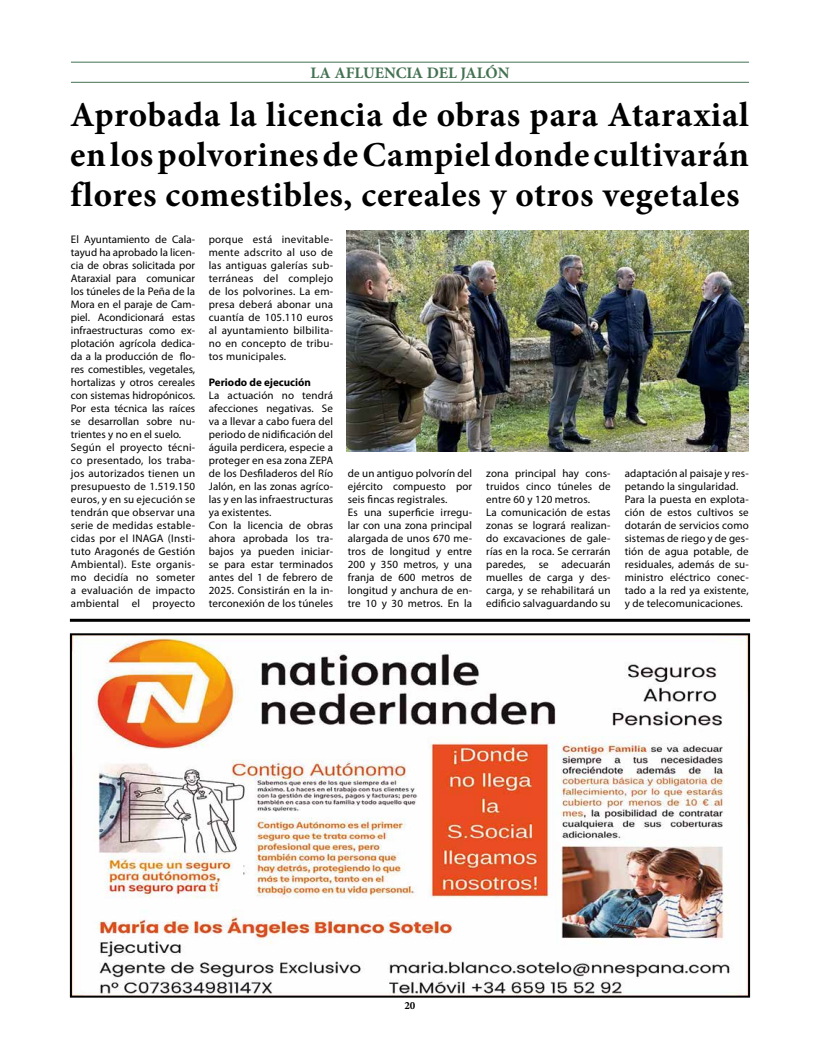
<style>
.page{position:relative;width:820px;height:1049px;background:#fff}
.page>*{position:absolute;margin:0;border:0;box-sizing:border-box;transform-origin:0 0}
.t1{font:700 35px/40px "Minion Pro";letter-spacing:.02em;color:#000;text-align:justify}
.t2{font:700 16px "Minion Pro";color:#437151}
.t3{font:11px/13px "Myriad Pro";letter-spacing:.01em;color:#000}
.t4{font:700 11px "Myriad Pro";color:#000}
.t5{font:700 11px "Minion Pro";color:#000}
</style>
<div class="page">
<hr style="left:71px;top:62px;width:677px;height:1px;background:#437151">
<hr style="left:71px;top:82px;width:677px;height:1px;background:#437151">
<img style="left:73px;top:636px;width:670px;height:358px">
<div style="left:70px;top:633px;width:679px;height:364px;border:2px solid #000"></div>
<hr style="left:70px;top:619px;width:679px;height:3px;background:#000">
<img style="left:347px;top:231px;width:401px;height:220px">
<h2 class="t2" style="left:310px;top:62px;width:200px">LA AFLUENCIA DEL JALÓN</h2>
<h1 class="t1" style="left:70px;top:94px;width:680px">Aprobada la licencia de obras para Ataraxial en los polvorines de Campiel donde cultivarán flores comestibles, cereales y otros vegetales</h1>
<p class="t3" style="left:71px;top:233px;width:126px">El Ayuntamiento de Cala&shy;tayud ha aprobado la licen&shy;cia de obras solicitada por<br>Ataraxial para comunicar los túneles de la Peña de la<br>Mora en el paraje de Cam&shy;piel. Acondicionará estas infraestructuras como ex&shy;plotación agrícola dedica&shy;da a la producción de flo&shy;res comestibles, vegetales, hortalizas y otros cereales con sistemas hidropónicos.<br>Por esta técnica las raíces se desarrollan sobre nu&shy;trientes y no en el suelo.<br>Según el proyecto técni&shy;co presentado, los traba&shy;jos autorizados tienen un presupuesto de 1.519.150 euros, y en su ejecución se tendrán que observar una serie de medidas estable&shy;cidas por el INAGA (Insti&shy;tuto Aragonés de Gestión<br>Ambiental). Este organis&shy;mo decidía no someter a evaluación de impacto ambiental el proyecto</p>
<p class="t3" style="left:209px;top:233px;width:126px;text-align:justify">porque está inevitable&shy;mente adscrito al uso de las antiguas galerías sub&shy;terráneas del complejo de los polvorines. La em&shy;presa deberá abonar una cuantía de 105.110 euros al ayuntamiento bilbilita&shy;no en concepto de tribu&shy;tos municipales.</p>
<p class="t4" style="left:209px;top:375px;width:104px">Periodo de ejecución</p>
<p class="t3" style="left:209px;top:389px;width:126px">La actuación no tendrá afecciones negativas. Se va a llevar a cabo fuera del periodo de nidificación del águila perdicera, especie a proteger en esa zona ZEPA de los Desfiladeros del Río<br>Jalón, en las zonas agríco&shy;las y en las infraestructuras ya existentes.<br>Con la licencia de obras ahora aprobada los tra&shy;bajos ya pueden iniciar&shy;se para estar terminados antes del 1 de febrero de<br>2025. Consistirán en la in&shy;terconexión de los túneles</p>
<p class="t3" style="left:348px;top:467px;width:126px">de un antiguo polvorín del ejército compuesto por seis fincas registrales.<br>Es una superficie irregu&shy;lar con una zona principal alargada de unos 670 me&shy;tros de longitud y entre<br>200 y 350 metros, y una franja de 600 metros de longitud y anchura de en&shy;tre 10 y 30 metros. En la</p>
<p class="t3" style="left:486px;top:467px;width:126px">zona principal hay cons&shy;truidos cinco túneles de entre 60 y 120 metros.<br>La comunicación de estas zonas se logrará realizan&shy;do excavaciones de gale&shy;rías en la roca. Se cerrarán paredes, se adecuarán muelles de carga y des&shy;carga, y se rehabilitará un edificio salvaguardando su</p>
<p class="t3" style="left:624px;top:467px;width:125px">adaptación al paisaje y res&shy;petando la singularidad.<br>Para la puesta en explota&shy;ción de estos cultivos se dotarán de servicios como sistemas de riego y de ges&shy;tión de agua potable, de residuales, además de su&shy;ministro eléctrico conec&shy;tado a la red ya existente, y de telecomunicaciones.</p>
<p class="t5" style="left:404px;top:997px;width:12px">20</p>
</div>
